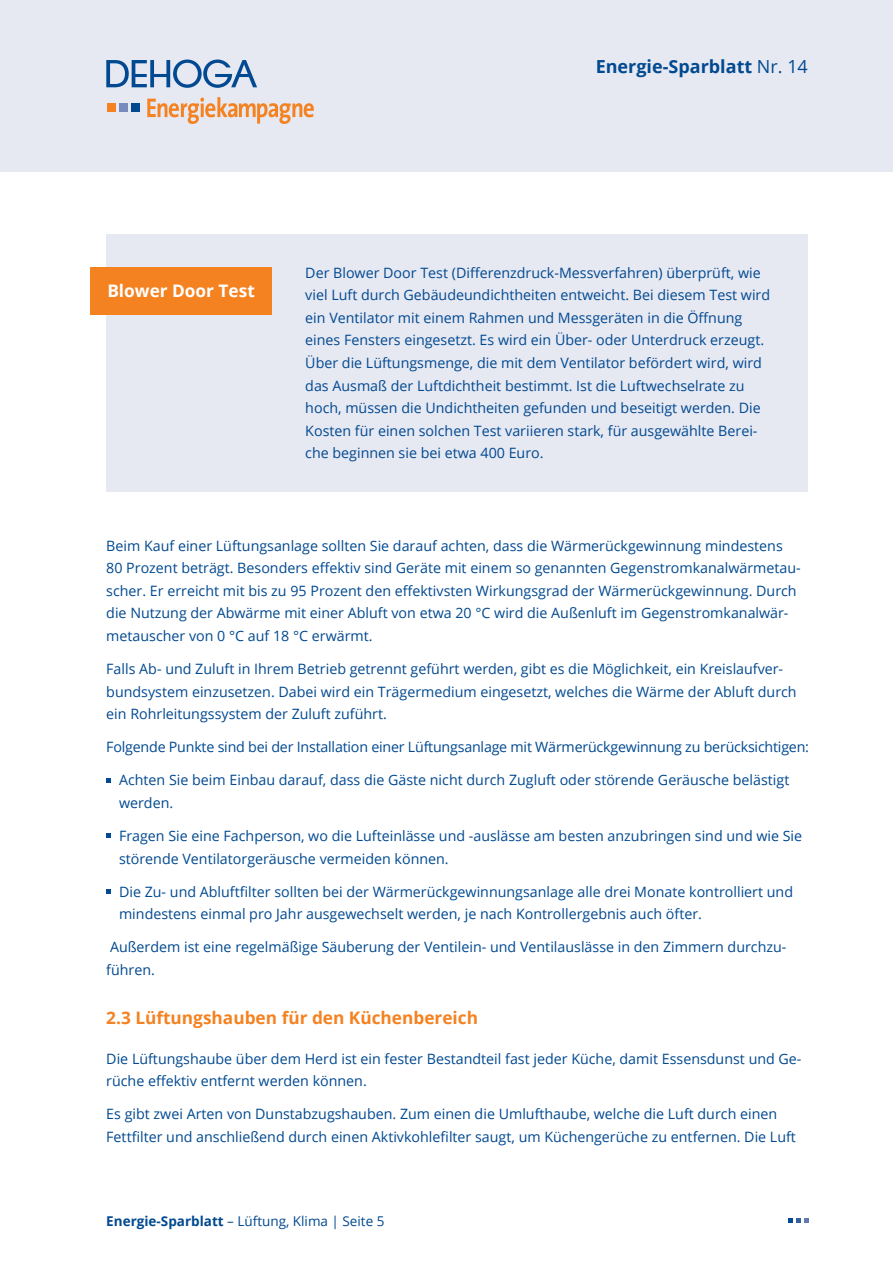
<style>
.page{position:relative;width:893px;height:1263px;background:#fff}
.page>*{position:absolute;margin:0;border:0;box-sizing:border-box;transform-origin:0 0}
.t1{font:700 18px "Open Sans";color:#014990}
.Headline_3{font:700 17.25px "Open Sans";color:#f58220}
.Headline_3-2{font:700 17.25px "Open Sans";color:#fff}
.Fliesstext{font:14.25px/22.5px "Open Sans";color:#014990}
.t2{font:13.5px "Open Sans";color:#014990}
.s1{font-weight:400}
.s2{font-weight:700}
</style>
<div class="page">
<div style="left:0;top:0;width:893px;height:171px;background:#e6e8f2"></div>
<svg style="left:106px;top:60px;width:151px;height:28px"></svg>
<div style="left:132px;top:103px;width:8px;height:8px;background:#014990"></div>
<div style="left:119px;top:103px;width:8px;height:8px;background:#788bbc"></div>
<div style="left:107px;top:103px;width:8px;height:8px;background:#f58220"></div>
<svg style="left:147px;top:97px;width:167px;height:27px"></svg>
<svg style="left:788px;top:1218px;width:20px;height:4px"></svg>
<div style="left:106px;top:234px;width:702px;height:257px;background:#e6e8f2"></div>
<div style="left:90px;top:267px;width:182px;height:47px;background:#f58220"></div>
<svg style="left:106px;top:778px;width:5px;height:4px"></svg>
<svg style="left:106px;top:834px;width:5px;height:4px"></svg>
<svg style="left:106px;top:889px;width:5px;height:5px"></svg>
<p class="t1" style="left:596px;top:54px;width:214px">Energie-Sparblatt <span class="s1">Nr. 14</span></p>
<p class="Headline_3-2" style="left:107px;top:279px;width:149px">Blower Door Test</p>
<p class="Fliesstext" style="left:305px;top:261px;width:466px">Der Blower Door Test (Differenzdruck-Messverfahren) überprüft, wie viel Luft durch Gebäudeundichtheiten entweicht. Bei diesem Test wird ein Ventilator mit einem Rahmen und Messgeräten in die Öffnung eines Fensters eingesetzt. Es wird ein Über- oder Unterdruck erzeugt.<br>Über die Lüftungsmenge, die mit dem Ventilator befördert wird, wird das Ausmaß der Luftdichtheit bestimmt. Ist die Luftwechselrate zu hoch, müssen die Undichtheiten gefunden und beseitigt werden. Die Kosten für einen solchen Test variieren stark, für ausgewählte Berei&shy;che beginnen sie bei etwa 400 Euro.</p>
<p class="Fliesstext" style="left:106px;top:534px;width:696px">Beim Kauf einer Lüftungsanlage sollten Sie darauf achten, dass die Wärmerückgewinnung mindestens 80 Prozent beträgt. Besonders effektiv sind Geräte mit einem so genannten Gegenstromkanalwärmetau&shy;scher. Er erreicht mit bis zu 95 Prozent den effektivsten Wirkungsgrad der Wärmerückgewinnung. Durch die Nutzung der Abwärme mit einer Abluft von etwa 20 °C wird die Außenluft im Gegenstromkanalwär&shy;metauscher von 0 °C auf 18 °C erwärmt.</p>
<p class="Fliesstext" style="left:106px;top:657px;width:692px">Falls Ab- und Zuluft in Ihrem Betrieb getrennt geführt werden, gibt es die Möglichkeit, ein Kreislaufver&shy;bundsystem einzusetzen. Dabei wird ein Trägermedium eingesetzt, welches die Wärme der Abluft durch ein Rohrleitungssystem der Zuluft zuführt.</p>
<p class="Fliesstext" style="left:106px;top:735px;width:704px">Folgende Punkte sind bei der Installation einer Lüftungsanlage mit Wärmerückgewinnung zu berücksichtigen:</p>
<p class="Fliesstext" style="left:119px;top:769px;width:672px">Achten Sie beim Einbau darauf, dass die Gäste nicht durch Zugluft oder störende Geräusche belästigt werden.</p>
<p class="Fliesstext" style="left:119px;top:824px;width:685px">Fragen Sie eine Fachperson, wo die Lufteinlässe und -auslässe am besten anzubringen sind und wie Sie störende Ventilatorgeräusche vermeiden können.</p>
<p class="Fliesstext" style="left:119px;top:880px;width:675px">Die Zu- und Abluftfilter sollten bei der Wärmerückgewinnungsanlage alle drei Monate kontrolliert und mindestens einmal pro Jahr ausgewechselt werden, je nach Kontrollergebnis auch öfter.</p>
<p class="Fliesstext" style="left:106px;top:935px;width:681px">Außerdem ist eine regelmäßige Säuberung der Ventilein- und Ventilauslässe in den Zimmern durchzu&shy;führen.</p>
<p class="Headline_3" style="left:106px;top:1006px;width:373px">2.3 Lüftungshauben für den Küchenbereich</p>
<p class="Fliesstext" style="left:106px;top:1047px;width:697px">Die Lüftungshaube über dem Herd ist ein fester Bestandteil fast jeder Küche, damit Essensdunst und Ge&shy;rüche effektiv entfernt werden können.</p>
<p class="Fliesstext" style="left:106px;top:1102px;width:691px">Es gibt zwei Arten von Dunstabzugshauben. Zum einen die Umlufthaube, welche die Luft durch einen<br>Fettfilter und anschließend durch einen Aktivkohlefilter saugt, um Küchengerüche zu entfernen. Die Luft</p>
<p class="t2" style="left:106px;top:1211px;width:280px"><span class="s2">Energie-Sparblatt</span> – Lüftung, Klima | Seite 5</p>
</div>
